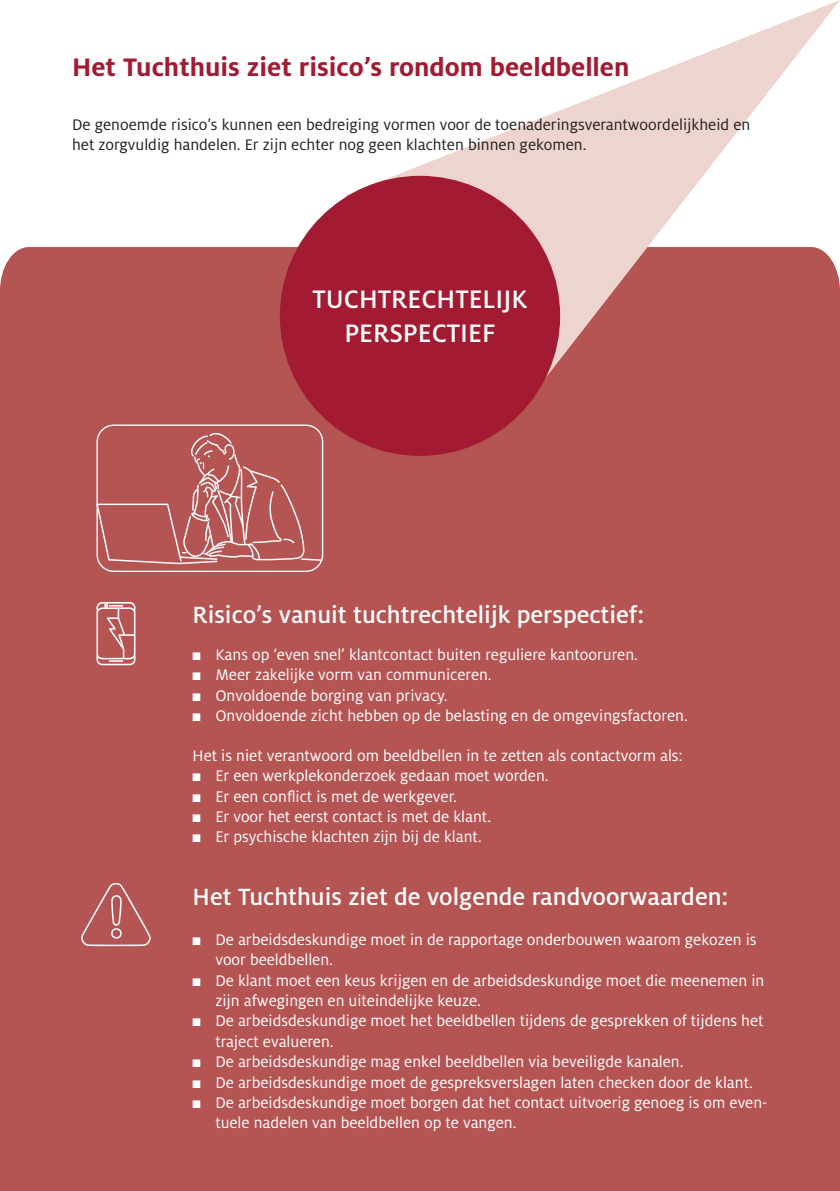
<style>
.page{position:relative;width:840px;height:1191px;background:#fff}
.page>*{position:absolute;margin:0;border:0;box-sizing:border-box;transform-origin:0 0}
.t1{font:700 28px "Milo OT";color:#a21b32}
.t2{font:500 28px/33.6px "Milo OT";color:#fff;text-align:center}
.t3{font:500 26px "Milo OT";color:#fff}
.t4{font:17px/20.4px "Milo OT";color:#fff}
.t5{font:17px/20.4px "Milo OT";color:#231f20}
</style>
<div class="page">
<div style="left:0;top:247px;width:839px;height:944px;background:#b45453"></div>
<svg style="left:345px;top:0;width:494px;height:419px"></svg>
<div style="left:280px;top:176px;width:280px;height:280px;background:#a21b32;border-radius:50%"></div>
<svg style="left:96px;top:602px;width:39px;height:63px;background:#c67e7d"></svg>
<svg style="left:96px;top:432px;width:226px;height:132px;background:#ba6261"></svg>
<div style="left:96px;top:424px;width:227px;height:148px;border:1px solid #fff;border-radius:17px"></div>
<svg style="left:81px;top:882px;width:70px;height:64px;background:#bb6564"></svg>
<h1 class="t1" style="left:72px;top:51px;width:558px">Het Tuchthuis ziet risico’s rondom beeldbellen</h1>
<p class="t5" style="left:72px;top:114px;width:679px">De genoemde risico’s kunnen een bedreiging vormen voor de toenaderingsverantwoordelijkheid en het zorgvuldig handelen. Er zijn echter nog geen klachten binnen gekomen.</p>
<h1 class="t2" style="left:312px;top:283px;width:216px">TUCHTRECHTELIJK<br>PERSPECTIEF</h1>
<h2 class="t3" style="left:192px;top:600px;width:453px">Risico’s vanuit tuchtrechtelijk perspectief:</h2>
<p class="t4" style="left:192px;top:644px;width:446px">■ Kans op ‘even snel’ klantcontact buiten reguliere kantooruren.</p>
<p class="t4" style="left:192px;top:665px;width:300px">■ Meer zakelijke vorm van communiceren.</p>
<p class="t4" style="left:192px;top:685px;width:256px">■ Onvoldoende borging van privacy.</p>
<p class="t4" style="left:192px;top:705px;width:496px">■ Onvoldoende zicht hebben op de belasting en de omgevingsfactoren.</p>
<p class="t4" style="left:192px;top:745px;width:491px">Het is niet verantwoord om beeldbellen in te zetten als contactvorm als:</p>
<p class="t4" style="left:192px;top:765px;width:357px">■ Er een werkplekonderzoek gedaan moet worden.</p>
<p class="t4" style="left:192px;top:786px;width:265px">■ Er een conflict is met de werkgever.</p>
<p class="t4" style="left:192px;top:806px;width:300px">■ Er voor het eerst contact is met de klant.</p>
<p class="t4" style="left:192px;top:827px;width:290px">■ Er psychische klachten zijn bij de klant.</p>
<h2 class="t3" style="left:192px;top:882px;width:537px">Het Tuchthuis ziet de volgende randvoorwaarden:</h2>
<p class="t4" style="left:215px;top:929px;width:542px;text-indent:-23px">■ De arbeidsdeskundige moet in de rapportage onderbouwen waarom gekozen is voor beeldbellen.</p>
<p class="t4" style="left:215px;top:970px;width:550px;text-indent:-23px">■ De klant moet een keus krijgen en de arbeidsdeskundige moet die meenemen in zijn afwegingen en uiteindelijke keuze.</p>
<p class="t4" style="left:215px;top:1011px;width:549px;text-indent:-23px">■ De arbeidsdeskundige moet het beeldbellen tijdens de gesprekken of tijdens het traject evalueren.</p>
<p class="t4" style="left:192px;top:1051px;width:492px">■ De arbeidsdeskundige mag enkel beeldbellen via beveiligde kanalen.</p>
<p class="t4" style="left:192px;top:1072px;width:561px">■ De arbeidsdeskundige moet de gespreksverslagen laten checken door de klant.</p>
<p class="t4" style="left:215px;top:1092px;width:553px;text-indent:-23px">■ De arbeidsdeskundige moet borgen dat het contact uitvoerig genoeg is om even&shy;tuele nadelen van beeldbellen op te vangen.</p>
</div>
